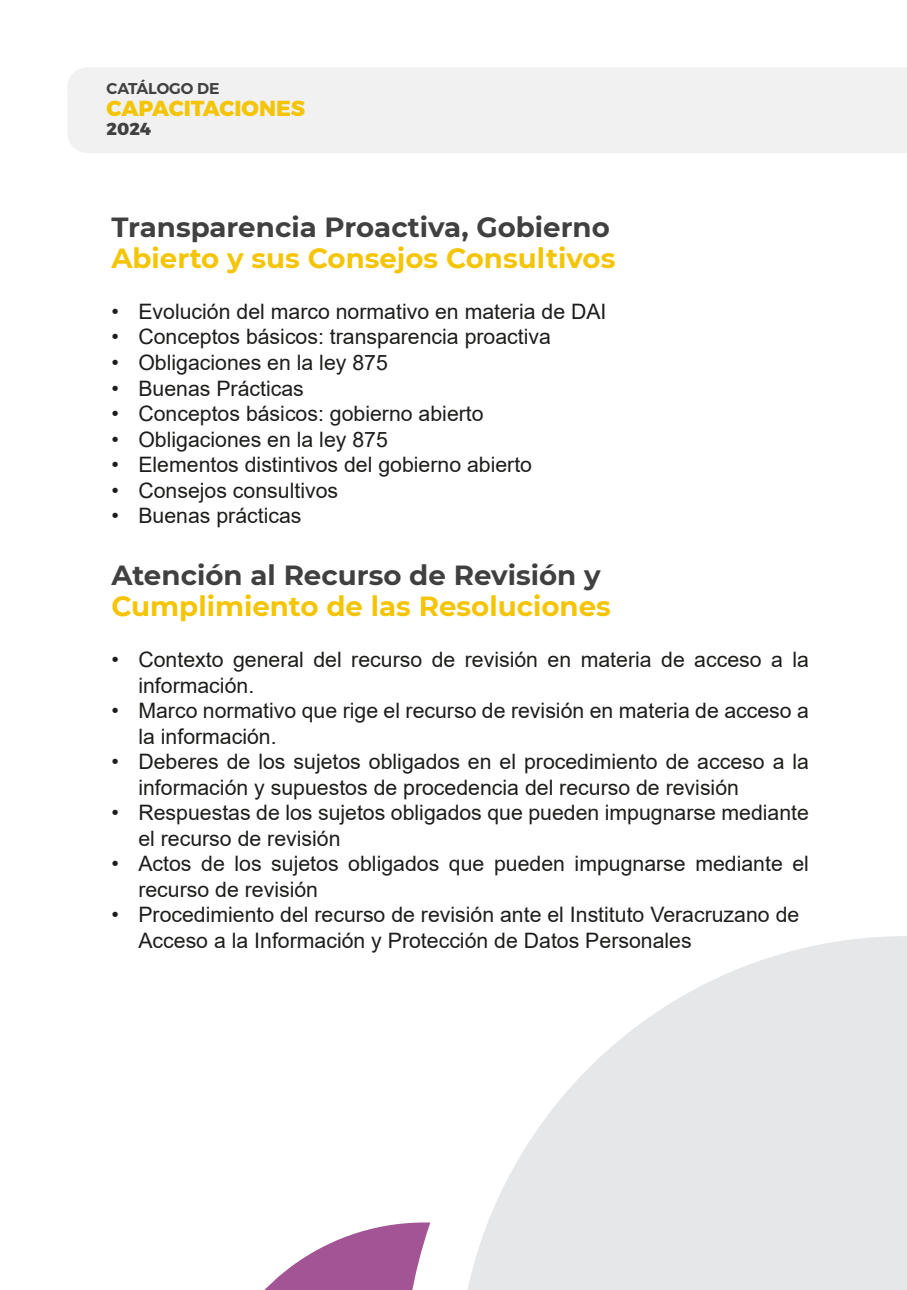
<style>
.page{position:relative;width:907px;height:1290px;background:#fff}
.page>*{position:absolute;margin:0;border:0;box-sizing:border-box;transform-origin:0 0}
.t1{font:700 27.6px/30.8px "Montserrat";color:#404041}
.t2{font:700 27.6px/30.8px "Montserrat";color:#f4c506}
.t3{font:800 21.75px "Montserrat";color:#f4c506}
.t4{font:21.3px/25.5px "Arial";color:#1d1d1b}
.t5{font:800 17.4px "Montserrat";color:#404041}
.t6{font:600 15.6px "Montserrat";letter-spacing:-.005em;color:#404041}
.t7{font:italic 15px "Montserrat";color:#000}
.s1{color:#f4c506}
.s2{color:#404041}
</style>
<div class="page">
<svg style="left:468px;top:936px;width:438px;height:354px;fill:#e6e7e8"></svg>
<svg style="left:264px;top:1222px;width:166px;height:68px"></svg>
<div style="left:67px;top:67px;width:839px;height:86px;background:#f1f1f2"></div>
<p class="t6" style="left:107px;top:79px;width:115px">CATÁLOGO DE</p>
<p class="t3" style="left:107px;top:95px;width:200px">CAPACITACIONES</p>
<p class="t5" style="left:107px;top:118px;width:46px">2024</p>
<p class="t7" style="left:85px;top:77px;width:129px">Company Profile</p>
<p class="t1" style="left:111px;top:211px;width:505px">Transparencia Proactiva, Gobierno<br><span class="s1">Abierto y sus Consejos Consultivos</span></p>
<p class="t4" style="left:111px;top:299px;width:496px">• Evolución del marco normativo en materia de DAI</p>
<p class="t4" style="left:111px;top:324px;width:441px">• Conceptos básicos: transparencia proactiva</p>
<p class="t4" style="left:111px;top:350px;width:278px">• Obligaciones en la ley 875</p>
<p class="t4" style="left:111px;top:375px;width:194px">• Buenas Prácticas</p>
<p class="t4" style="left:111px;top:401px;width:374px">• Conceptos básicos: gobierno abierto</p>
<p class="t4" style="left:111px;top:426px;width:278px">• Obligaciones en la ley 875</p>
<p class="t4" style="left:111px;top:452px;width:422px">• Elementos distintivos del gobierno abierto</p>
<p class="t4" style="left:111px;top:477px;width:228px">• Consejos consultivos</p>
<p class="t4" style="left:111px;top:503px;width:192px">• Buenas prácticas</p>
<p class="t2" style="left:111px;top:559px;width:501px"><span class="s2">Atención al Recurso de Revisión y<br></span>Cumplimiento de las Resoluciones</p>
<p class="t4" style="left:138px;top:647px;width:672px;text-indent:-27px">• Contexto general del recurso de revisión en materia de acceso a la información.</p>
<p class="t4" style="left:138px;top:698px;width:672px;text-indent:-27px">• Marco normativo que rige el recurso de revisión en materia de acceso a la información.</p>
<p class="t4" style="left:138px;top:749px;width:672px;text-indent:-27px">• Deberes de los sujetos obligados en el procedimiento de acceso a la información y supuestos de procedencia del recurso de revisión</p>
<p class="t4" style="left:138px;top:800px;width:672px;text-indent:-27px">• Respuestas de los sujetos obligados que pueden impugnarse mediante el recurso de revisión</p>
<p class="t4" style="left:138px;top:851px;width:672px;text-indent:-27px">• Actos de los sujetos obligados que pueden impugnarse mediante el recurso de revisión</p>
<p class="t4" style="left:138px;top:902px;width:662px;text-indent:-27px">• Procedimiento del recurso de revisión ante el Instituto Veracruzano de<br>Acceso a la Información y Protección de Datos Personales</p>
</div>
